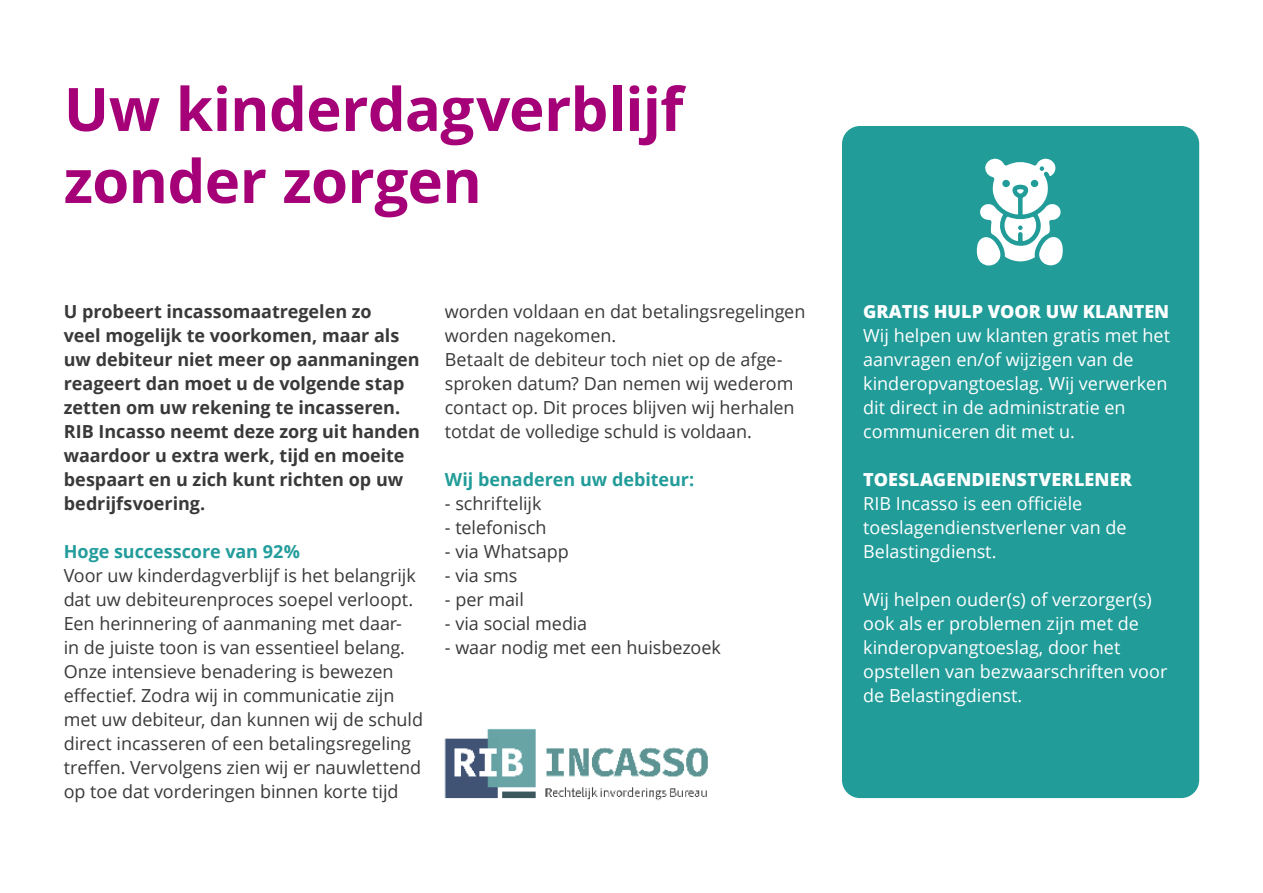
<style>
.page{position:relative;width:1263px;height:893px;background:#fff}
.page>*{position:absolute;margin:0;border:0;box-sizing:border-box;transform-origin:0 0}
.t1{font:700 60px/72px "Open Sans";letter-spacing:-.01em;color:#a50078}
.t2{font:18px/24px "Open Sans";letter-spacing:-.005em;color:#393939}
.t3{font:18px/24px "Open Sans";color:#fff}
.t4{font:700 18px/24px "Open Sans";letter-spacing:-.005em;color:#393939}
.t5{font:800 18px "Open Sans";color:#fff}
.t6{font:700 18px "Open Sans";color:#219c99}
.t7{font:700 18px "Open Sans";color:#249c9c}
</style>
<div class="page">
<div style="left:842px;top:126px;width:357px;height:672px;background:#219c99;border-radius:18px"></div>
<svg style="left:976px;top:158px;width:87px;height:112px"></svg>
<img style="left:444px;top:729px;width:264px;height:72px">
<h1 class="t1" style="left:64px;top:72px;width:621px">Uw kinderdagverblijf zonder zorgen</h1>
<p class="t4" style="left:64px;top:299px;width:358px">U probeert incassomaatregelen zo<br>veel mogelijk te voorkomen, maar als uw debiteur niet meer op aanmaningen reageert dan moet u de volgende stap zetten om uw rekening te incasseren.<br>RIB Incasso neemt deze zorg uit handen waardoor u extra werk, tijd en moeite bespaart en u zich kunt richten op uw bedrijfsvoering.</p>
<p class="t7" style="left:64px;top:539px;width:238px">Hoge successcore van 92%</p>
<p class="t2" style="left:64px;top:563px;width:361px">Voor uw kinderdagverblijf is het belangrijk dat uw debiteurenproces soepel verloopt.<br>Een herinnering of aanmaning met daar-<br>in de juiste toon is van essentieel belang.<br>Onze intensieve benadering is bewezen effectief. Zodra wij in communicatie zijn met uw debiteur, dan kunnen wij de schuld direct incasseren of een betalingsregeling treffen. Vervolgens zien wij er nauwlettend op toe dat vorderingen binnen korte tijd</p>
<p class="t2" style="left:445px;top:299px;width:362px">worden voldaan en dat betalingsregelingen worden nagekomen.<br>Betaalt de debiteur toch niet op de afge&shy;sproken datum? Dan nemen wij wederom contact op. Dit proces blijven wij herhalen totdat de volledige schuld is voldaan.</p>
<p class="t6" style="left:445px;top:467px;width:251px">Wij benaderen uw debiteur:</p>
<p class="t2" style="left:445px;top:491px;width:98px">- schriftelijk</p>
<p class="t2" style="left:445px;top:515px;width:103px">- telefonisch</p>
<p class="t2" style="left:445px;top:539px;width:125px">- via Whatsapp</p>
<p class="t2" style="left:445px;top:563px;width:74px">- via sms</p>
<p class="t2" style="left:445px;top:587px;width:81px">- per mail</p>
<p class="t2" style="left:445px;top:611px;width:144px">- via social media</p>
<p class="t2" style="left:445px;top:635px;width:277px">- waar nodig met een huisbezoek</p>
<p class="t5" style="left:863px;top:298px;width:307px">GRATIS HULP VOOR UW KLANTEN</p>
<p class="t3" style="left:863px;top:323px;width:308px">Wij helpen uw klanten gratis met het aanvragen en/of wijzigen van de kinderopvangtoeslag. Wij verwerken dit direct in de administratie en communiceren dit met u.</p>
<p class="t5" style="left:863px;top:466px;width:270px">TOESLAGENDIENSTVERLENER</p>
<p class="t3" style="left:863px;top:491px;width:265px">RIB Incasso is een officiële toeslagendienstverlener van de<br>Belastingdienst.</p>
<p class="t3" style="left:863px;top:587px;width:306px">Wij helpen ouder(s) of verzorger(s) ook als er problemen zijn met de kinderopvangtoeslag, door het opstellen van bezwaarschriften voor de Belastingdienst.</p>
</div>
